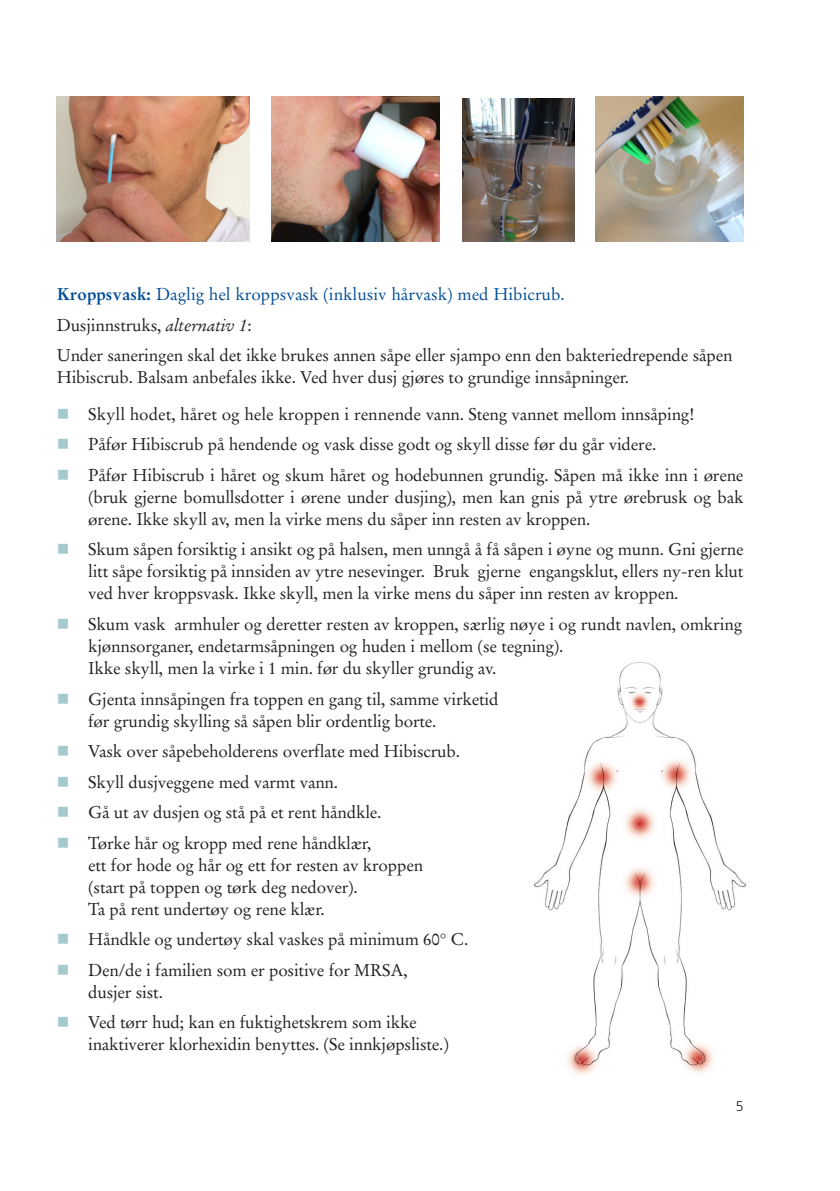
<style>
.page{position:relative;width:840px;height:1191px;background:#fff}
.page>*{position:absolute;margin:0;border:0;box-sizing:border-box;transform-origin:0 0}
.Brødtekst{font:17px/22px "Stempel Garamond LT Std";letter-spacing:-.01em;color:#231f20}
.Brødtekst-2{font:17px "Stempel Garamond LT Std";color:#014d95}
.t1{font:300 14px "Frutiger LT Std";color:#231f20}
.s1{font-weight:700}
.s2{font-style:italic}
.s3{color:#a6cacc}
</style>
<div class="page">
<img style="left:534px;top:662px;width:212px;height:413px">
<img style="left:271px;top:96px;width:168px;height:145px">
<img style="left:462px;top:98px;width:112px;height:143px">
<img style="left:595px;top:96px;width:148px;height:145px">
<img style="left:57px;top:96px;width:192px;height:145px">
<p class="Brødtekst-2" style="left:57px;top:284px;width:509px"><span class="s1">Kroppsvask:</span> Daglig hel kroppsvask (inklusiv hårvask) med Hibicrub.</p>
<p class="Brødtekst" style="left:57px;top:314px;width:196px">Dusjinnstruks, <span class="s2">alternativ 1</span>:</p>
<p class="Brødtekst" style="left:57px;top:344px;width:677px">Under saneringen skal det ikke brukes annen såpe eller sjampo enn den bakteriedrepende såpen<br>Hibiscrub. Balsam anbefales ikke. Ved hver dusj gjøres to grundige innsåpninger.</p>
<p class="Brødtekst" style="left:57px;top:403px;width:639px"><span class="s3">■</span> Skyll hodet, håret og hele kroppen i rennende vann. Steng vannet mellom innsåping!</p>
<p class="Brødtekst" style="left:57px;top:433px;width:600px"><span class="s3">■</span> Påfør Hibiscrub på hendende og vask disse godt og skyll disse før du går videre.</p>
<p class="Brødtekst" style="left:88px;top:464px;width:656px;text-align:justify;text-indent:-31px"><span class="s3">■</span> Påfør Hibiscrub i håret og skum håret og hodebunnen grundig. Såpen må ikke inn i ørene (bruk gjerne bomullsdotter i ørene under dusjing), men kan gnis på ytre ørebrusk og bak ørene. Ikke skyll av, men la virke mens du såper inn resten av kroppen.</p>
<p class="Brødtekst" style="left:88px;top:539px;width:656px;text-align:justify;text-indent:-31px"><span class="s3">■</span> Skum såpen forsiktig i ansikt og på halsen, men unngå å få såpen i øyne og munn. Gni gjerne litt såpe forsiktig på innsiden av ytre nesevinger. Bruk gjerne engangsklut, ellers ny-ren klut ved hver kroppsvask. Ikke skyll, men la virke mens du såper inn resten av kroppen.</p>
<p class="Brødtekst" style="left:88px;top:613px;width:655px;text-indent:-31px"><span class="s3">■</span> Skum vask armhuler og deretter resten av kroppen, særlig nøye i og rundt navlen, omkring kjønnsorganer, endetarmsåpningen og huden i mellom (se tegning).<br>Ikke skyll, men la virke i 1 min. før du skyller grundig av.</p>
<p class="Brødtekst" style="left:88px;top:688px;width:411px;text-indent:-31px"><span class="s3">■</span> Gjenta innsåpingen fra toppen en gang til, samme virketid før grundig skylling så såpen blir ordentlig borte.</p>
<p class="Brødtekst" style="left:57px;top:740px;width:404px"><span class="s3">■</span> Vask over såpebeholderens overflate med Hibiscrub.</p>
<p class="Brødtekst" style="left:57px;top:771px;width:283px"><span class="s3">■</span> Skyll dusjveggene med varmt vann.</p>
<p class="Brødtekst" style="left:57px;top:801px;width:326px"><span class="s3">■</span> Gå ut av dusjen og stå på et rent håndkle.</p>
<p class="Brødtekst" style="left:88px;top:832px;width:336px;text-indent:-31px"><span class="s3">■</span> Tørke hår og kropp med rene håndklær,<br>ett for hode og hår og ett for resten av kroppen (start på toppen og tørk deg nedover).<br>Ta på rent undertøy og rene klær.</p>
<p class="Brødtekst" style="left:57px;top:928px;width:413px"><span class="s3">■</span> Håndkle og undertøy skal vaskes på minimum 60° C.</p>
<p class="Brødtekst" style="left:88px;top:959px;width:321px;text-indent:-31px"><span class="s3">■</span> Den/de i familien som er positive for MRSA, dusjer sist.</p>
<p class="Brødtekst" style="left:88px;top:1011px;width:362px;text-indent:-31px"><span class="s3">■</span> Ved tørr hud; kan en fuktighetskrem som ikke inaktiverer klorhexidin benyttes. (Se innkjøpsliste.)</p>
<p class="t1" style="left:735px;top:1098px;width:9px">5</p>
</div>
